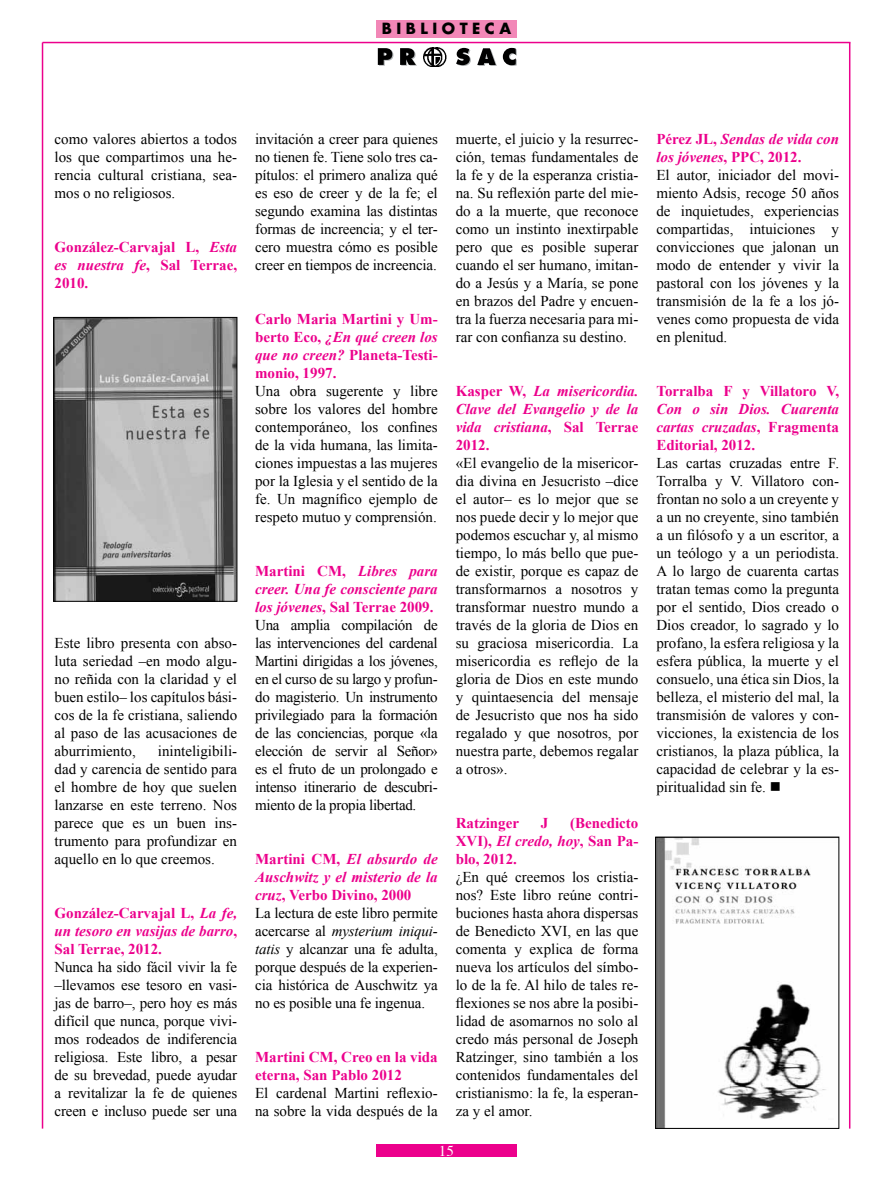
<style>
.page{position:relative;width:893px;height:1191px;background:#fff}
.page>*{position:absolute;margin:0;border:0;box-sizing:border-box;transform-origin:0 0}
.t1{font:15px/18px "Times New Roman";color:#000;text-align:justify}
.t2{font:15px/18px "Times New Roman";letter-spacing:-.02em;color:#000}
.t3{font:700 15px/18px "Times New Roman";color:#ec008c;text-align:justify}
.t4{font:italic 700 15px/18px "Times New Roman";color:#ec008c;text-align:justify}
.t5{font:700 15px "Futura Std";letter-spacing:.3em;color:#000}
.t6{font:15px "Times";color:#fff}
.s1{font-style:italic}
.s2{font-weight:700;color:#ec008c}
.s3{font-weight:700;font-style:italic;color:#ec008c}
.s4{font-style:normal}
</style>
<div class="page">
<div style="left:376px;top:1144px;width:141px;height:13px;background:#ec008c"></div>
<hr style="left:849px;top:43px;width:1px;height:1085px;background:#ec008c">
<hr style="left:42px;top:43px;width:1px;height:1085px;background:#ec008c">
<hr style="left:43px;top:42px;width:807px;height:1px;background:#ec008c">
<div style="left:376px;top:20px;width:140px;height:17px;background:#f287b7"></div>
<img style="left:424px;top:48px;width:23px;height:19px">
<svg style="left:378px;top:48px;width:15px;height:18px"></svg>
<svg style="left:400px;top:48px;width:17px;height:18px"></svg>
<svg style="left:456px;top:48px;width:15px;height:18px"></svg>
<svg style="left:477px;top:48px;width:20px;height:18px"></svg>
<svg style="left:503px;top:48px;width:14px;height:18px"></svg>
<img style="left:657px;top:839px;width:169px;height:287px">
<div style="left:655px;top:837px;width:184px;height:291px;border:1px solid #000"></div>
<img style="left:56px;top:319px;width:179px;height:280px">
<div style="left:54px;top:317px;width:183px;height:284px;border:1px solid #000"></div>
<p class="t5" style="left:382px;top:18px;width:131px">BIBLIOTECA</p>
<p class="t1" style="left:55px;top:130px;width:184px">como valores abiertos a todos los que compartimos una he&shy;rencia cultural cristiana, sea&shy;mos o no religiosos.</p>
<p class="t3" style="left:55px;top:238px;width:184px">González-Carvajal L, <span class="s1">Esta es nuestra fe</span>, Sal Terrae, 2010.</p>
<p class="t1" style="left:55px;top:634px;width:184px">Este libro presenta con abso&shy;luta seriedad –en modo algu&shy;no reñida con la claridad y el buen estilo– los capítulos bási&shy;cos de la fe cristiana, saliendo al paso de las acusaciones de aburrimiento,</p>
<p class="t1" style="left:55px;top:742px;width:184px;text-indent:103px">ininteligibili&shy;dad y carencia de sentido para el hombre de hoy que suelen lanzarse en este terreno. Nos parece que es un buen ins&shy;trumento para profundizar en aquello en lo que creemos.</p>
<p class="t3" style="left:55px;top:904px;width:184px">González-Carvajal L, <span class="s1">La fe, un tesoro en vasijas de barro</span>, Sal Terrae, 2012.</p>
<p class="t1" style="left:55px;top:958px;width:184px">Nunca ha sido fácil vivir la fe –llevamos ese tesoro en vasi&shy;jas de barro–, pero hoy es más difícil que nunca, porque vivi&shy;mos rodeados de indiferencia religiosa. Este libro, a pesar de su brevedad, puede ayudar a revitalizar la fe de quienes creen e incluso puede ser una</p>
<p class="t1" style="left:255px;top:130px;width:184px">invitación a creer para quienes no tienen fe. Tiene solo tres ca&shy;pítulos: el primero analiza qué es eso de creer y de la fe; el segundo examina las distintas formas de increencia; y el ter&shy;cero muestra cómo es posible creer en tiempos de increencia.</p>
<p class="t3" style="left:255px;top:310px;width:184px">Carlo Maria Martini y Um&shy;berto Eco, <span class="s1">¿En qué creen los que no creen?</span> Planeta-Testi&shy;monio, 1997.</p>
<p class="t1" style="left:255px;top:382px;width:184px">Una obra sugerente y libre sobre los valores del hombre contemporáneo, los confines de la vida humana, las limita&shy;ciones impuestas a las mujeres por la Iglesia y el sentido de la fe. Un magnífico ejemplo de respeto mutuo y comprensión.</p>
<p class="t2" style="left:255px;top:562px;width:184px"><span class="s2">Martini CM,</span> <span class="s3">Libres para creer. Una fe consciente para los jóvenes</span><span class="s2">, Sal Terrae 2009.<br></span>Una amplia compilación de las intervenciones del cardenal<br>Martini dirigidas a los jóvenes, en el curso de su largo y profun&shy;do magisterio. Un instrumento privilegiado para la formación de las conciencias, porque «la elección de servir al Señor» es el fruto de un prolongado e intenso itinerario de descubri&shy;miento de la propia libertad.</p>
<p class="t1" style="left:255px;top:850px;width:184px;text-align:left"><span class="s2">Martini CM,</span> <span class="s3">El absurdo de<br>Auschwitz y el misterio de la cruz</span><span class="s2">, Verbo Divino, 2000<br></span>La lectura de este libro permite acercarse al <span class="s1">mysterium iniqui&shy;tatis</span> y alcanzar una fe adulta, porque después de la experien&shy;cia histórica de Auschwitz ya no es posible una fe ingenua.</p>
<p class="t3" style="left:255px;top:1048px;width:184px">Martini CM, Creo en la vida eterna, San Pablo 2012</p>
<p class="t1" style="left:255px;top:1084px;width:184px">El cardenal Martini reflexio&shy;na sobre la vida después de la</p>
<p class="t1" style="left:456px;top:130px;width:184px">muerte, el juicio y la resurrec&shy;ción, temas fundamentales de la fe y de la esperanza cristia&shy;na. Su reflexión parte del mie&shy;do a la muerte, que reconoce como un instinto inextirpable pero que es posible superar cuando el ser humano, imitan&shy;do a Jesús y a María, se pone en brazos del Padre y encuen&shy;tra la fuerza necesaria para mi&shy;rar con confianza su destino.</p>
<p class="t4" style="left:456px;top:382px;width:184px"><span class="s4">Kasper W,</span> La misericordia.<br>Clave del Evangelio y de la vida cristiana<span class="s4">, Sal Terrae 2012.</span></p>
<p class="t1" style="left:456px;top:454px;width:184px">«El evangelio de la misericor&shy;dia divina en Jesucristo –dice el autor– es lo mejor que se nos puede decir y lo mejor que podemos escuchar y, al mismo tiempo, lo más bello que pue&shy;de existir, porque es capaz de transformarnos a nosotros y transformar nuestro mundo a través de la gloria de Dios en su graciosa misericordia. La misericordia es reflejo de la gloria de Dios en este mundo y quintaesencia del mensaje de Jesucristo que nos ha sido regalado y que nosotros, por nuestra parte, debemos regalar a otros».</p>
<p class="t3" style="left:456px;top:814px;width:184px;text-indent:114px">(Benedicto XVI), <span class="s1">El credo, hoy</span>, San Pa&shy;blo, 2012.</p>
<p class="t1" style="left:456px;top:868px;width:184px">¿En qué creemos los cristia&shy;nos? Este libro reúne contri&shy;buciones hasta ahora dispersas de Benedicto XVI, en las que comenta y explica de forma nueva los artículos del símbo&shy;lo de la fe. Al hilo de tales re&shy;flexiones se nos abre la posibi&shy;lidad de asomarnos no solo al credo más personal de Joseph Ratzinger, sino también a los contenidos fundamentales del cristianismo: la fe, la esperan&shy;za y el amor.</p>
<p class="t3" style="left:456px;top:814px;width:65px">Ratzinger</p>
<p class="t3" style="left:541px;top:814px;width:9px">J</p>
<p class="t6" style="left:439px;top:1141px;width:16px">15</p>
<p class="t1" style="left:656px;top:130px;width:184px;text-align:left"><span class="s2">Pérez JL,</span> <span class="s3">Sendas de vida con los jóvenes</span><span class="s2">, PPC, 2012.<br></span>El autor, iniciador del movi&shy;miento Adsis, recoge 50 años de inquietudes, experiencias compartidas, intuiciones y convicciones que jalonan un modo de entender y vivir la pastoral con los jóvenes y la transmisión de la fe a los jó&shy;venes como propuesta de vida en plenitud.</p>
<p class="t3" style="left:656px;top:382px;width:184px">Torralba F y Villatoro V,</p>
<p class="t4" style="left:656px;top:400px;width:184px">Con o sin Dios. Cuarenta cartas cruzadas<span class="s4">, Fragmenta Editorial, 2012.</span></p>
<p class="t1" style="left:656px;top:454px;width:184px">Las cartas cruzadas entre F.<br>Torralba y V. Villatoro con&shy;frontan no solo a un creyente y a un no creyente, sino también a un filósofo y a un escritor, a un teólogo y a un periodista.<br>A lo largo de cuarenta cartas tratan temas como la pregunta por el sentido, Dios creado o Dios creador, lo sagrado y lo profano, la esfera religiosa y la esfera pública, la muerte y el consuelo, una ética sin Dios, la belleza, el misterio del mal, la transmisión de valores y con&shy;vicciones, la existencia de los cristianos, la plaza pública, la capacidad de celebrar y la es&shy;piritualidad sin fe. ■</p>
</div>
